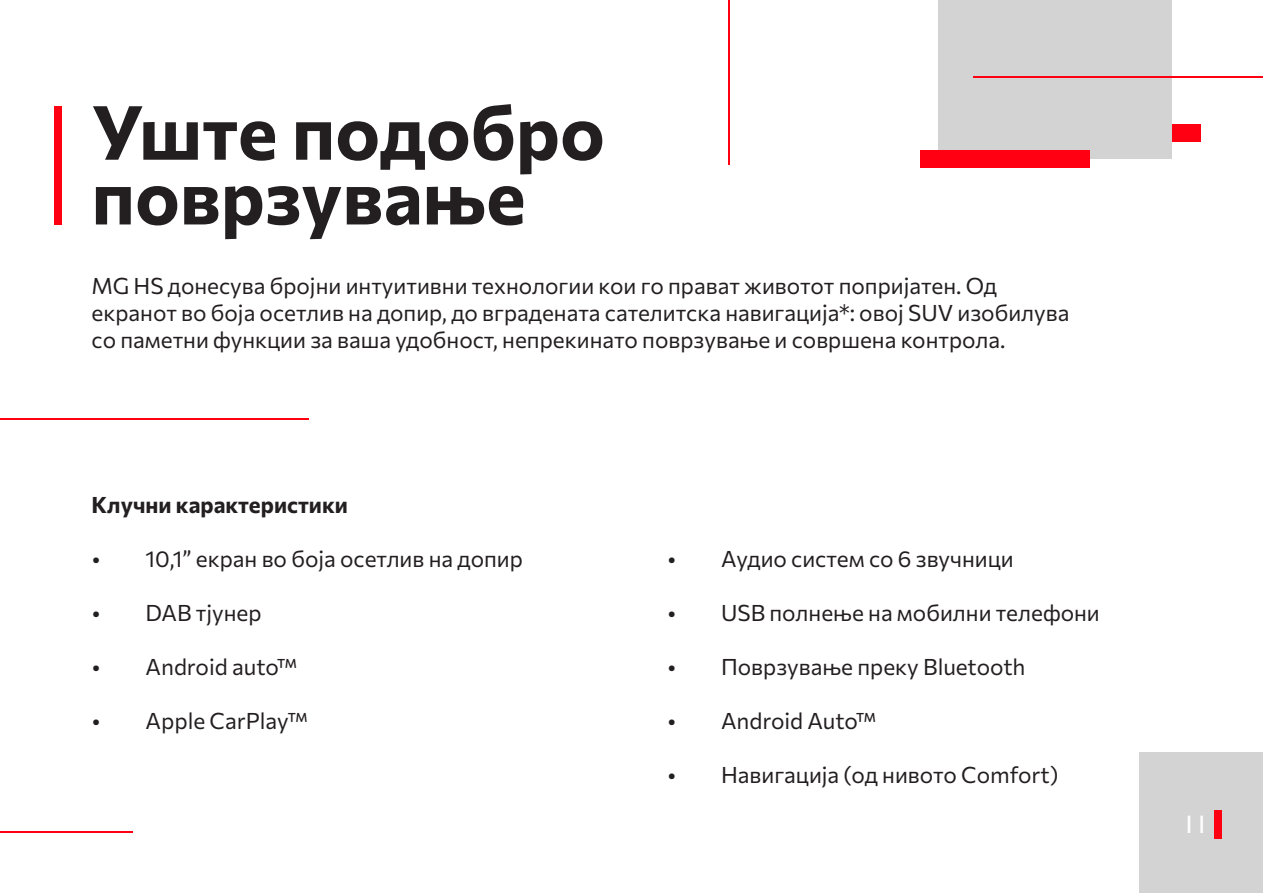
<style>
.page{position:relative;width:1263px;height:893px;background:#fff}
.page>*{position:absolute;margin:0;border:0;box-sizing:border-box;transform-origin:0 0}
.t1{font:100 75px "Commissioner";color:#231f20}
.t2{font:25.2px "Gill Sans";color:#fff}
.t3{font:100 22.5px/27px "Commissioner";color:#231f20}
</style>
<div class="page">
<div style="left:54px;top:106px;width:8px;height:118px;background:#ff0012"></div>
<hr style="left:0;top:418px;width:309px;height:2px;background:#ff0012">
<hr style="left:0;top:832px;width:133px;height:1px;background:#ff0012">
<hr style="left:728px;top:0;width:1px;height:165px;background:#ff0012">
<div style="left:1031px;top:124px;width:170px;height:18px;background:#ff0012"></div>
<div style="left:938px;top:0;width:233px;height:159px;background:#d3d3d3"></div>
<div style="left:1140px;top:753px;width:123px;height:140px;background:#d3d3d3"></div>
<hr style="left:974px;top:77px;width:289px;height:1px;background:#ff0012">
<div style="left:921px;top:151px;width:169px;height:17px;background:#ff0012"></div>
<div style="left:1214px;top:810px;width:8px;height:28px;background:#ff0012"></div>
<p class="t1" style="left:92px;top:74px;width:515px">Уште подобро</p>
<p class="t1" style="left:92px;top:139px;width:436px">поврзување</p>
<p class="t3" style="left:92px;top:270px;width:979px">MG HS донесува бројни интуитивни технологии кои го прават животот попријатен. Од екранот во боја осетлив на допир, до вградената сателитска навигација*: овој SUV изобилува со паметни функции за ваша удобност, непрекинато поврзување и совршена контрола.</p>
<p class="t3" style="left:92px;top:490px;width:258px">Клучни карактеристики</p>
<p class="t3" style="left:92px;top:544px;width:433px">• 10,1” екран во боја осетлив на допир</p>
<p class="t3" style="left:92px;top:598px;width:171px">• DAB тјунер</p>
<p class="t3" style="left:92px;top:652px;width:207px">• Android auto™</p>
<p class="t3" style="left:92px;top:706px;width:217px">• Apple CarPlay™</p>
<p class="t3" style="left:667px;top:544px;width:348px">• Aудио систем со 6 звучници</p>
<p class="t3" style="left:667px;top:598px;width:434px">• USB полнење на мобилни телефони</p>
<p class="t3" style="left:667px;top:652px;width:360px">• Поврзување преку Bluetooth</p>
<p class="t3" style="left:667px;top:706px;width:210px">• Android Auto™</p>
<p class="t3" style="left:667px;top:760px;width:393px">• Навигација (од нивото Comfort)</p>
<p class="t2" style="left:1183px;top:810px;width:27px">11</p>
</div>
